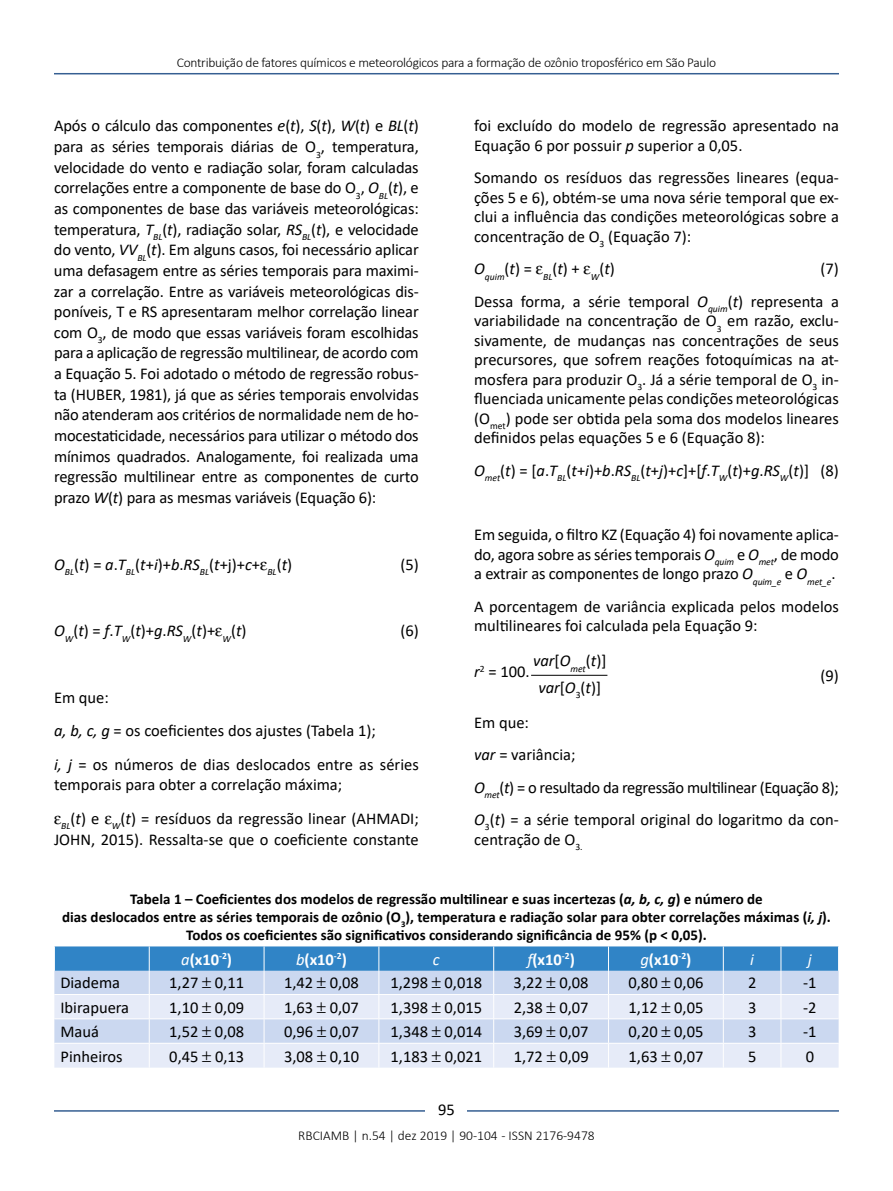
<style>
.page{position:relative;width:893px;height:1191px;background:#fff}
.page>*{position:absolute;margin:0;border:0;box-sizing:border-box;transform-origin:0 0}
.t1{font:16.5px/20.5px "Calibri";color:#000}
.t2{font:700 16.5px "Calibri";color:#fff}
.t3{font:italic 16.5px/26.2px "Calibri";color:#000;text-align:center}
.t4{font:italic 16.5px "Calibri";color:#fff}
.t5{font:700 15px/18px "Calibri";color:#000;text-align:center}
.t6{font:300 13.5px "Calibri";letter-spacing:-.02em;color:#000}
.t7{font:300 13.5px "Calibri";color:#000}
.s1{font-style:italic}
.s2{font-style:normal}
.s3{font-weight:400;font-style:italic}
</style>
<div class="page">
<hr style="left:54px;top:73px;width:785px;height:1px;background:#365f92">
<hr style="left:54px;top:1110px;width:785px;height:1px;background:#365f92">
<div style="left:426px;top:1096px;width:41px;height:26px;background:#fff"></div>
<hr style="left:531px;top:675px;width:76px;height:1px;background:#000">
<svg style="left:54px;top:946px;width:785px;height:121px;background:#b8d0eb"></svg>
<p class="t6" style="left:177px;top:54px;width:541px">Contribuição de fatores químicos e meteorológicos para a formação de ozônio troposférico em São Paulo</p>
<p class="t1" style="left:54px;top:115px;width:366px;text-align:justify">Após o cálculo das componentes <span class="s1">e</span>(<span class="s1">t</span>), <span class="s1">S</span>(<span class="s1">t</span>), <span class="s1">W</span>(<span class="s1">t</span>) e <span class="s1">BL</span>(<span class="s1">t</span>) para as séries temporais diárias de O<sub>3</sub>, temperatura, velocidade do vento e radiação solar, foram calculadas correlações entre a componente de base do O<sub>3</sub>, <span class="s1">O</span><sub>BL</sub>(<span class="s1">t</span>), e as componentes de base das variáveis meteorológicas: temperatura, <span class="s1">T</span><sub>BL</sub>(<span class="s1">t</span>), radiação solar, <span class="s1">RS</span><sub>BL</sub>(<span class="s1">t</span>), e velocidade do vento, <span class="s1">VV</span><sub>BL</sub>(<span class="s1">t</span>). Em alguns casos, foi necessário aplicar uma defasagem entre as séries temporais para maximi&shy;zar a correlação. Entre as variáveis meteorológicas dis&shy;poníveis, T e RS apresentaram melhor correlação linear com O<sub>3</sub>, de modo que essas variáveis foram escolhidas para a aplicação de regressão multilinear, de acordo com a Equação 5. Foi adotado o método de regressão robus&shy;ta (HUBER, 1981), já que as séries temporais envolvidas não atenderam aos critérios de normalidade nem de ho&shy;mocestaticidade, necessários para utilizar o método dos mínimos quadrados. Analogamente, foi realizada uma regressão multilinear entre as componentes de curto prazo <span class="s1">W</span>(<span class="s1">t</span>) para as mesmas variáveis (Equação 6):</p>
<p class="t1" style="left:54px;top:553px;width:240px"><span class="s1">O</span><sub>BL</sub>(<span class="s1">t</span>) = <span class="s1">a</span>.<span class="s1">T</span><sub>BL</sub>(<span class="s1">t</span>+<span class="s1">i</span>)+<span class="s1">b</span>.<span class="s1">RS</span><sub>BL</sub>(<span class="s1">t</span>+j)+<span class="s1">c</span>+ <sub>BL</sub>(<span class="s1">t</span>)</p>
<p class="t1" style="left:400px;top:553px;width:20px">(5)</p>
<p class="t1" style="left:54px;top:620px;width:194px"><span class="s1">O</span><sub>W</sub>(<span class="s1">t</span>) = <span class="s1">f</span>.<span class="s1">T</span><sub>W</sub>(<span class="s1">t</span>)+<span class="s1">g</span>.<span class="s1">RS</span><sub>W</sub>(<span class="s1">t</span>)+ <sub>W</sub>(<span class="s1">t</span>)</p>
<p class="t1" style="left:400px;top:620px;width:20px">(6)</p>
<p class="t1" style="left:54px;top:680px;width:366px;line-height:33.5px">Em que:<br><span class="s1">a, b, c, g</span> = os coeficientes dos ajustes (Tabela 1);<br><span class="s1">i, j</span> = os números de dias deslocados entre as séries</p>
<p class="t1" style="left:61px;top:768px;width:359px;line-height:33.3px;text-indent:-7px">temporais para obter a correlação máxima;<br><sub>BL</sub>(<span class="s1">t</span>) e <sub>W</sub>(<span class="s1">t</span>) = resíduos da regressão linear (AHMADI;</p>
<p class="t1" style="left:54px;top:828px;width:366px">JOHN, 2015). Ressalta-se que o coeficiente constante</p>
<p class="t1" style="left:474px;top:116px;width:366px;line-height:19.5px">foi excluído do modelo de regressão apresentado na<br>Equação 6 por possuir <span class="s1">p</span> superior a 0,05.</p>
<p class="t1" style="left:474px;top:168px;width:366px;line-height:19.5px;text-align:justify">Somando os resíduos das regressões lineares (equa&shy;ções 5 e 6), obtém-se uma nova série temporal que ex&shy;clui a influência das condições meteorológicas sobre a concentração de O<sub>3</sub> (Equação 7):</p>
<p class="t1" style="left:474px;top:258px;width:142px"><span class="s1">O</span><sub>quim</sub>(<span class="s1">t</span>) = <sub>BL</sub>(<span class="s1">t</span>) + <sub>W</sub>(<span class="s1">t</span>)</p>
<p class="t1" style="left:474px;top:252px;width:366px;line-height:32.2px;text-align:right">(7)<br>Dessa forma, a série temporal <span class="s1">O</span><sub>quim</sub>(<span class="s1">t</span>) representa a</p>
<p class="t1" style="left:474px;top:310px;width:366px;line-height:19.5px;text-align:justify">variabilidade na concentração de O<sub>3</sub> em razão, exclu&shy;sivamente, de mudanças nas concentrações de seus precursores, que sofrem reações fotoquímicas na at&shy;mosfera para produzir O<sub>3</sub>. Já a série temporal de O<sub>3</sub> in&shy;fluenciada unicamente pelas condições meteorológicas (O<sub>met</sub>) pode ser obtida pela soma dos modelos lineares definidos pelas equações 5 e 6 (Equação 8):</p>
<p class="t1" style="left:474px;top:459px;width:366px"><span class="s1">O</span><sub>met</sub>(<span class="s1">t</span>) = [<span class="s1">a</span>.<span class="s1">T</span><sub>BL</sub>(<span class="s1">t</span>+<span class="s1">i</span>)+<span class="s1">b</span>.<span class="s1">RS</span><sub>BL</sub>(<span class="s1">t</span>+<span class="s1">j</span>)+<span class="s1">c</span>]+[<span class="s1">f</span>.<span class="s1">T</span><sub>W</sub>(<span class="s1">t</span>)+<span class="s1">g</span>.<span class="s1">RS</span><sub>W</sub>(<span class="s1">t</span>)] (8)</p>
<p class="t1" style="left:474px;top:524px;width:366px;line-height:19.5px;text-align:justify">Em seguida, o filtro KZ (Equação 4) foi novamente aplica&shy;do, agora sobre as séries temporais <span class="s1">O</span><sub>quim</sub> e <span class="s1">O</span><sub>met</sub>, de modo a extrair as componentes de longo prazo <span class="s1">O</span><sub>quim_e</sub> e <span class="s1">O</span><sub>met_e</sub>.</p>
<p class="t1" style="left:474px;top:596px;width:366px;line-height:19.5px">A porcentagem de variância explicada pelos modelos multilineares foi calculada pela Equação 9:</p>
<p class="t1" style="left:474px;top:661px;width:57px"><span class="s1">r</span><sup>2</sup> = 100.</p>
<p class="t3" style="left:533px;top:647px;width:75px">var<span class="s2">[</span>O<sub>met</sub><span class="s2">(</span>t<span class="s2">)] </span>var<span class="s2">[</span>O<sub>3</sub><span class="s2">(</span>t<span class="s2">)]</span></p>
<p class="t1" style="left:821px;top:664px;width:20px">(9)</p>
<p class="t1" style="left:474px;top:706px;width:366px;line-height:32.2px">Em que:<br><span class="s1">var</span> = variância;<br><span class="s1">O</span><sub>met</sub>(<span class="s1">t</span>) = o resultado da regressão multilinear (Equação 8); <span class="s1">O</span><sub>3</sub>(<span class="s1">t</span>) = a série temporal original do logaritmo da con-</p>
<p class="t1" style="left:474px;top:828px;width:110px">centração de O<sub>3.</sub></p>
<p class="t5" style="left:62px;top:890px;width:770px">Tabela 1 – Coeficientes dos modelos de regressão multilinear e suas incertezas (<span class="s1">a, b, c, g</span>) e número de<br>dias deslocados entre as séries temporais de ozônio (O<sub>3</sub>), temperatura e radiação solar para obter correlações máximas (<span class="s1">i, j</span>).<br>Todos os coeficientes são significativos considerando significância de 95% (p &lt; 0,05).</p>
<p class="t2" style="left:181px;top:947px;width:52px"><span class="s3">a</span>(x10<sup>-2</sup>)</p>
<p class="t2" style="left:296px;top:947px;width:52px"><span class="s3">b</span>(x10<sup>-2</sup>)</p>
<p class="t4" style="left:433px;top:948px;width:8px">c</p>
<p class="t2" style="left:527px;top:947px;width:49px"><span class="s3">f</span>(x10<sup>-2</sup>)</p>
<p class="t2" style="left:640px;top:947px;width:52px"><span class="s3">g</span>(x10<sup>-2</sup>)</p>
<p class="t4" style="left:750px;top:948px;width:5px">i</p>
<p class="t4" style="left:808px;top:948px;width:5px">j</p>
<p class="t1" style="left:60px;top:972px;width:61px">Diadema</p>
<p class="t1" style="left:169px;top:972px;width:76px">1,27 0,11</p>
<p class="t1" style="left:284px;top:972px;width:76px">1,42 0,08</p>
<p class="t1" style="left:390px;top:972px;width:93px">1,298 0,018</p>
<p class="t1" style="left:514px;top:972px;width:76px">3,22 0,08</p>
<p class="t1" style="left:628px;top:972px;width:76px">0,80 0,06</p>
<p class="t1" style="left:748px;top:972px;width:10px">2</p>
<p class="t1" style="left:803px;top:972px;width:15px">-1</p>
<p class="t1" style="left:60px;top:996px;width:70px">Ibirapuera</p>
<p class="t1" style="left:169px;top:996px;width:76px">1,10 0,09</p>
<p class="t1" style="left:284px;top:996px;width:76px">1,63 0,07</p>
<p class="t1" style="left:390px;top:996px;width:93px">1,398 0,015</p>
<p class="t1" style="left:514px;top:996px;width:76px">2,38 0,07</p>
<p class="t1" style="left:628px;top:996px;width:76px">1,12 0,05</p>
<p class="t1" style="left:748px;top:996px;width:10px">3</p>
<p class="t1" style="left:803px;top:996px;width:15px">-2</p>
<p class="t1" style="left:60px;top:1021px;width:40px">Mauá</p>
<p class="t1" style="left:169px;top:1021px;width:76px">1,52 0,08</p>
<p class="t1" style="left:284px;top:1021px;width:76px">0,96 0,07</p>
<p class="t1" style="left:391px;top:1021px;width:93px">1,348 0,014</p>
<p class="t1" style="left:514px;top:1021px;width:76px">3,69 0,07</p>
<p class="t1" style="left:628px;top:1021px;width:76px">0,20 0,05</p>
<p class="t1" style="left:748px;top:1021px;width:10px">3</p>
<p class="t1" style="left:803px;top:1021px;width:15px">-1</p>
<p class="t1" style="left:60px;top:1045px;width:64px">Pinheiros</p>
<p class="t1" style="left:169px;top:1045px;width:76px">0,45 0,13</p>
<p class="t1" style="left:284px;top:1045px;width:76px">3,08 0,10</p>
<p class="t1" style="left:391px;top:1045px;width:93px">1,183 0,021</p>
<p class="t1" style="left:514px;top:1045px;width:76px">1,72 0,09</p>
<p class="t1" style="left:629px;top:1045px;width:76px">1,63 0,07</p>
<p class="t1" style="left:748px;top:1045px;width:10px">5</p>
<p class="t1" style="left:806px;top:1045px;width:10px">0</p>
<p class="t1" style="left:438px;top:1099px;width:18px">95</p>
<p class="t7" style="left:298px;top:1126px;width:298px">RBCIAMB | n.54 | dez 2019 | 90-104 - ISSN 2176-9478</p>
</div>
